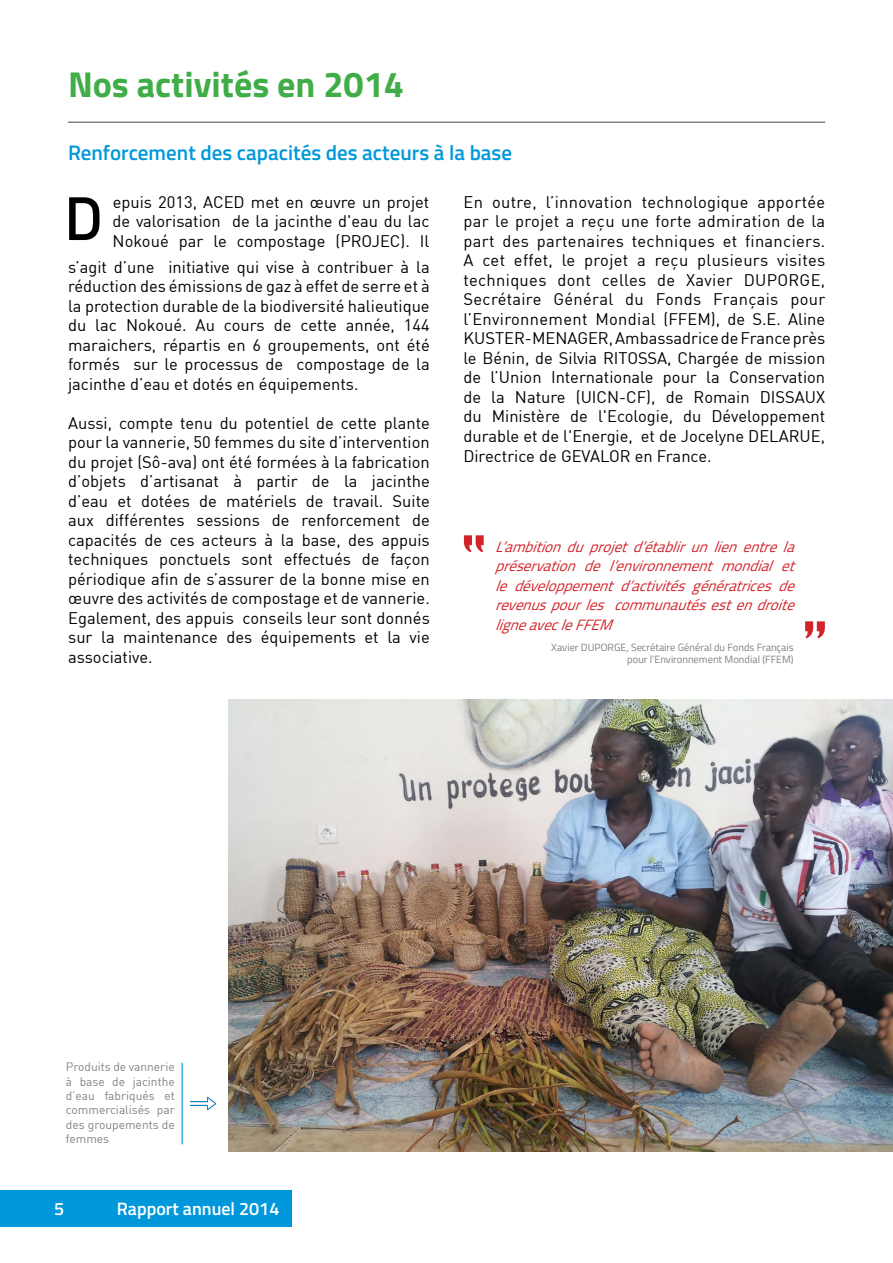
<style>
.page{position:relative;width:893px;height:1263px;background:#fff}
.page>*{position:absolute;margin:0;border:0;box-sizing:border-box;transform-origin:0 0}
.t1{font:500 60px "DIN";color:#000}
.t2{font:700 36px "Titillium Web";color:#41ad49}
.t3{font:600 21px "Titillium Web";color:#0098da}
.t4{font:600 18px "Titillium Web";color:#fff}
.t5{font:16.5px/19.5px "DIN";color:#000;text-align:justify}
.t6{font:italic 15px/19.5px "Titillium Web";color:#d2232a;text-align:justify}
.t7{font:12px/14.4px "DIN";color:#808285;text-align:justify}
.t8{font:10.5px/12.6px "Titillium Web";color:#808285;text-align:right}
</style>
<div class="page">
<div style="left:0;top:1191px;width:291px;height:36px;background:#0098da"></div>
<hr style="left:68px;top:121px;width:757px;height:2px;background:#808285">
<img style="left:229px;top:699px;width:664px;height:452px">
<svg style="left:464px;top:535px;width:20px;height:17px"></svg>
<svg style="left:805px;top:621px;width:20px;height:17px"></svg>
<svg style="left:190px;top:1097px;width:26px;height:13px"></svg>
<hr style="left:182px;top:1063px;width:1px;height:81px;background:#0098da">
<h2 class="t2" style="left:68px;top:56px;width:338px">Nos activités en 2014</h2>
<p class="t3" style="left:68px;top:137px;width:446px">Renforcement des capacités des acteurs à la base</p>
<p class="t5" style="left:113px;top:192px;width:318px">epuis 2013, ACED met en œuvre un projet de valorisation de la jacinthe d'eau du lac Nokoué par le compostage (PROJEC). Il</p>
<p class="t5" style="left:68px;top:257px;width:363px">s’agit d’une initiative qui vise à contribuer à la réduction des émissions de gaz à effet de serre et à la protection durable de la biodiversité halieutique du lac Nokoué. Au cours de cette année, 144 maraichers, répartis en 6 groupements, ont été formés sur le processus de compostage de la jacinthe d’eau et dotés en équipements.</p>
<p class="t5" style="left:68px;top:413px;width:363px">Aussi, compte tenu du potentiel de cette plante pour la vannerie, 50 femmes du site d’intervention du projet (Sô-ava) ont été formées à la fabrication d’objets d’artisanat à partir de la jacinthe d’eau et dotées de matériels de travail. Suite aux différentes sessions de renforcement de capacités de ces acteurs à la base, des appuis techniques ponctuels sont effectués de façon périodique afin de s’assurer de la bonne mise en œuvre des activités de compostage et de vannerie.<br>Egalement, des appuis conseils leur sont donnés sur la maintenance des équipements et la vie associative.</p>
<h1 class="t1" style="left:64px;top:180px;width:41px">D</h1>
<p class="t5" style="left:463px;top:192px;width:363px">En outre, l’innovation technologique apportée par le projet a reçu une forte admiration de la part des partenaires techniques et financiers.<br>A cet effet, le projet a reçu plusieurs visites techniques dont celles de Xavier DUPORGE, Secrétaire Général du Fonds Français pour l’Environnement Mondial (FFEM), de S.E. Aline KUSTER-MENAGER,AmbassadricedeFranceprès le Bénin, de Silvia RITOSSA, Chargée de mission de l’Union Internationale pour la Conservation de la Nature (UICN-CF), de Romain DISSAUX du Ministère de l'Ecologie, du Développement durable et de l'Energie, et de Jocelyne DELARUE, Directrice de GEVALOR en France.</p>
<p class="t6" style="left:495px;top:536px;width:307px">L’ambitionduprojetd’établirunlienentrela préservation de l’environnement mondial et ledéveloppementd’activitésgénératricesde revenuspourles communautésestendroite ligneavecleFFEM</p>
<p class="t8" style="left:551px;top:640px;width:244px">Xavier DUPORGE, Secrétaire Général du Fonds Français pour l’Environnement Mondial (FFEM)</p>
<p class="t7" style="left:66px;top:1059px;width:110px">Produits de vannerie à base de jacinthe d’eau fabriqués et commercialisés par des groupements de femmes</p>
<p class="t4" style="left:54px;top:1195px;width:12px">5</p>
<p class="t4" style="left:117px;top:1195px;width:164px">Rapport annuel 2014</p>
</div>
